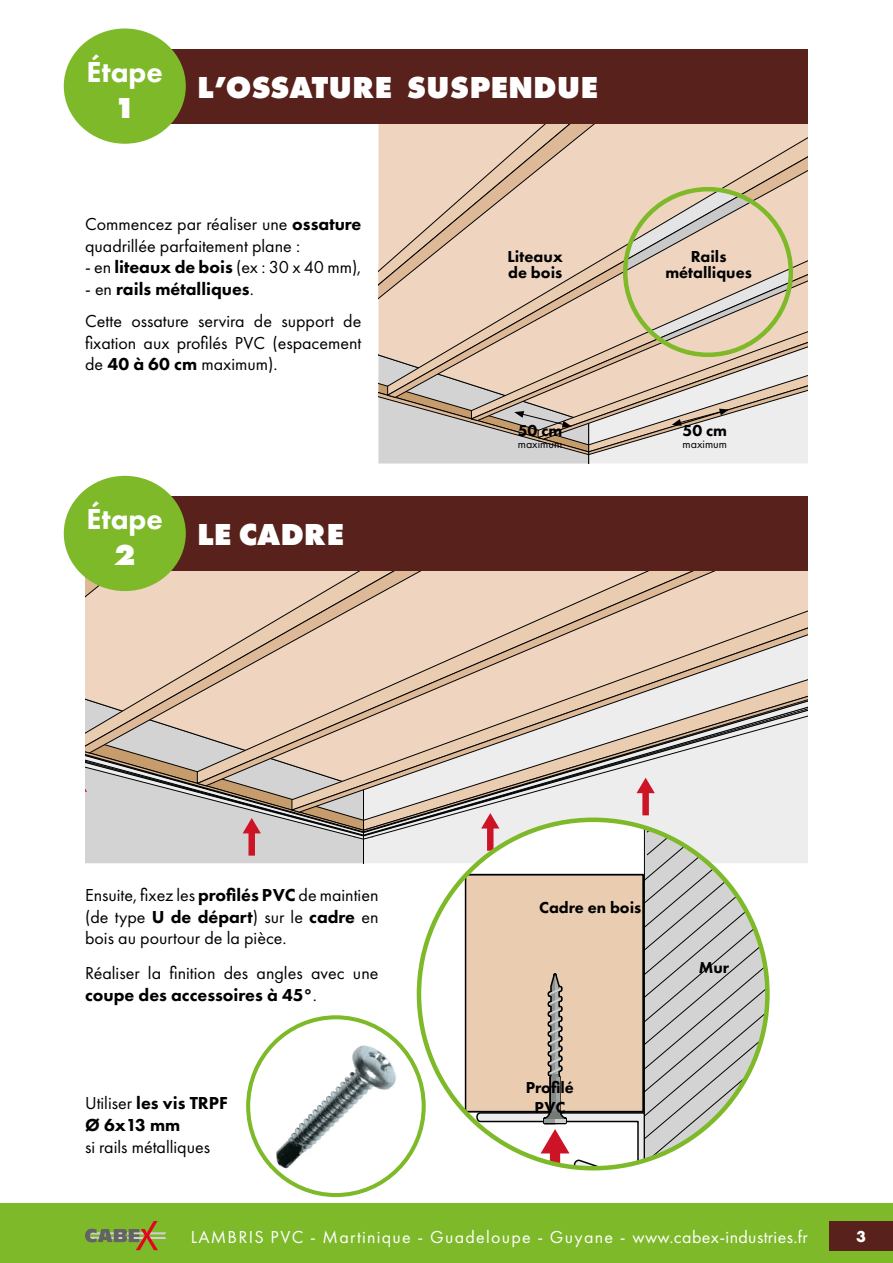
<style>
.page{position:relative;width:893px;height:1263px;background:#fff}
.page>*{position:absolute;margin:0;border:0;box-sizing:border-box;transform-origin:0 0}
.t1{font:800 31.5px "Futura PT";color:#fff}
.t2{font:800 30px "Futura PT";color:#fff}
.t3{font:800 30px "Futura PT";color:#fff}
.t4{font:18px/21.6px "Futura PT";color:#000}
.t5{font:18px "Futura PT";letter-spacing:.07em;color:#fff}
.t6{font:800 18px/21.6px "Futura PT";color:#000}
.t7{font:800 16.5px/16.5px "Futura PT";color:#000;text-align:center}
.t8{font:700 16.5px "Futura PT";color:#fff}
.t9{font:12px "Futura PT";color:#000}
.s1{font-weight:800}
.s2{font-weight:400}
</style>
<div class="page">
<div style="left:364px;top:840px;width:444px;height:23px;background:#ededed"></div>
<div style="left:85px;top:856px;width:279px;height:7px;background:#d3d3d3"></div>
<svg style="left:85px;top:575px;width:278px;height:164px;background:#e5cbb6"></svg>
<svg style="left:363px;top:571px;width:445px;height:265px;background:#dfcdbd"></svg>
<svg style="left:85px;top:739px;width:288px;height:117px;background:#c4bab3"></svg>
<div style="left:465px;top:874px;width:179px;height:238px;background:#eaccb1;border:2px solid #010202"></div>
<svg style="left:475px;top:778px;width:292px;height:390px"></svg>
<div style="left:125px;top:49px;width:683px;height:74px;background:#59211c"></div>
<div style="left:64px;top:28px;width:122px;height:116px;background:#7db928;border-radius:50%"></div>
<div style="left:125px;top:496px;width:683px;height:75px;background:#59211c"></div>
<div style="left:64px;top:476px;width:122px;height:115px;background:#7db928;border-radius:50%"></div>
<div style="left:0;top:1203px;width:893px;height:60px;background:#7db928"></div>
<svg style="left:85px;top:1221px;width:81px;height:29px"></svg>
<div style="left:829px;top:1221px;width:64px;height:29px;background:#59211c"></div>
<svg style="left:378px;top:123px;width:430px;height:340px;background:#ddcab7"></svg>
<svg style="left:248px;top:1017px;width:176px;height:178px"></svg>
<img style="left:260px;top:1030px;width:152px;height:152px">
<div style="left:246px;top:1015px;width:180px;height:182px;border:4px solid #7db928;border-radius:50%"></div>
<h2 class="t2" style="left:87px;top:53px;width:78px">Étape</h2>
<h2 class="t3" style="left:114px;top:89px;width:23px">1</h2>
<h1 class="t1" style="left:197px;top:68px;width:402px">L’OSSATURE SUSPENDUE</h1>
<p class="t4" style="left:85px;top:213px;width:278px">Commencez par réaliser une <span class="s1">ossature </span>quadrillée parfaitement plane :</p>
<p class="t4" style="left:85px;top:257px;width:278px">- en <span class="s1">liteaux de bois</span> (ex : 30 x 40 mm),</p>
<p class="t4" style="left:85px;top:273px;width:278px;line-height:32.1px">- en <span class="s1">rails métalliques</span>.<br>Cette ossature servira de support de</p>
<p class="t4" style="left:85px;top:332px;width:278px">fixation aux profilés PVC (espacement de <span class="s1">40 à 60 cm</span> maximum).</p>
<h2 class="t2" style="left:87px;top:500px;width:78px">Étape</h2>
<h2 class="t3" style="left:114px;top:536px;width:23px">2</h2>
<h1 class="t1" style="left:197px;top:515px;width:148px">LE CADRE</h1>
<p class="t4" style="left:85px;top:884px;width:295px;text-align:justify">Ensuite, fixez les <span class="s1">profilés PVC</span> de maintien (de type <span class="s1">U de départ</span>) sur le <span class="s1">cadre</span> en bois au pourtour de la pièce.</p>
<p class="t4" style="left:85px;top:962px;width:295px">Réaliser la finition des angles avec une <span class="s1">coupe des accessoires à 45°</span>.</p>
<p class="t6" style="left:85px;top:1092px;width:144px"><span class="s2">Utiliser</span> les vis TRPF<br>Ø 6x13 mm</p>
<p class="t4" style="left:85px;top:1136px;width:127px">si rails métalliques</p>
<p class="t7" style="left:508px;top:247px;width:57px;text-align:left">Liteaux de bois</p>
<p class="t7" style="left:665px;top:247px;width:88px">Rails métalliques</p>
<p class="t7" style="left:518px;top:422px;width:46px">50 cm</p>
<p class="t9" style="left:518px;top:437px;width:46px">maximum</p>
<p class="t7" style="left:682px;top:422px;width:46px">50 cm</p>
<p class="t9" style="left:683px;top:437px;width:46px">maximum</p>
<p class="t7" style="left:539px;top:898px;width:104px">Cadre en bois</p>
<p class="t7" style="left:526px;top:1077px;width:50px;line-height:19.8px">Profilé<br>PVC</p>
<p class="t7" style="left:699px;top:958px;width:32px">Mur</p>
<p class="t5" style="left:191px;top:1226px;width:619px">LAMBRIS PVC - Martinique - Guadeloupe - Guyane - www.cabex-industries.fr</p>
<p class="t8" style="left:856px;top:1226px;width:11px">3</p>
</div>
